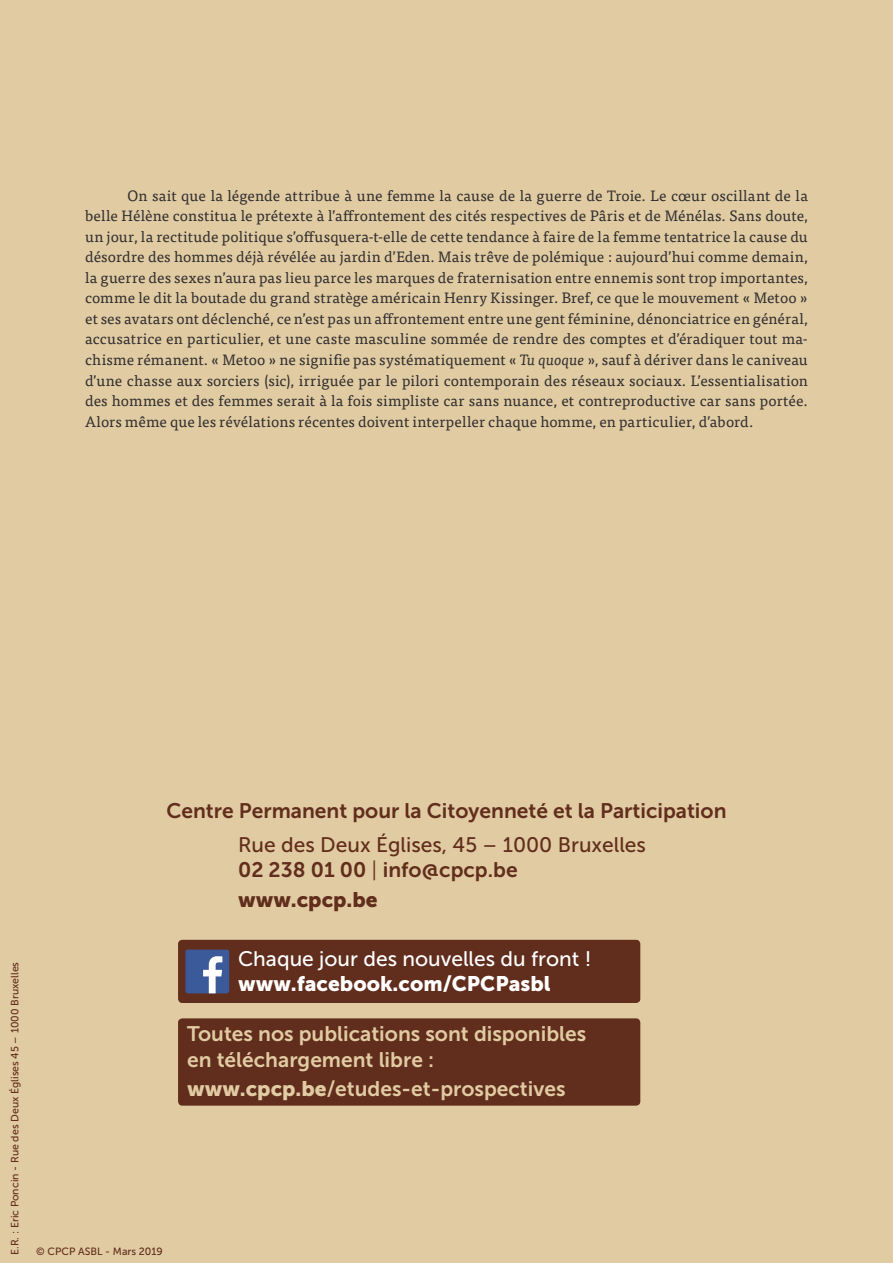
<style>
.page{position:relative;width:893px;height:1263px;background:#e1cba2}
.page>*{position:absolute;margin:0;border:0;box-sizing:border-box;transform-origin:0 0}
.t1{font:21px/25.2px "Museo Sans 700";color:#e1cba2}
.t2{font:21px "Museo Sans 700";color:#612d1c}
.t3{font:21px "Museo Sans 500";color:#612d1c}
.t4{font:21px "Museo Sans 500";color:#fff}
.t5{font:21px "Museo Sans 900";color:#fff}
.t6{font:21px "Museo Sans 900";color:#612d1c}
.t7{font:15px/20.5px "Tisa Pro";letter-spacing:.01em;color:#312f30;text-align:justify}
.t8{font:10.5px "Museo Sans 500";color:#612d1c}
.s1{font-style:italic}
.s2{font-family:"Museo Sans 300"}
.s3{font-family:"Museo Sans 900"}
</style>
<div class="page">
<div style="left:178px;top:1018px;width:462px;height:88px;background:#612d1c;border-radius:4px"></div>
<div style="left:178px;top:940px;width:462px;height:63px;background:#612d1c;border-radius:4px"></div>
<div style="left:185px;top:950px;width:44px;height:43px;background:#3b5a9a;border-radius:2px"></div>
<svg style="left:203px;top:956px;width:19px;height:37px"></svg>
<p class="t7" style="left:85px;top:184px;width:724px;text-indent:43px">On sait que la légende attribue à une femme la cause de la guerre de Troie. Le cœur oscillant de la belle Hélène constitua le prétexte à l’affrontement des cités respectives de Pâris et de Ménélas. Sans doute, un jour, la rectitude politique s’offusquera-t-elle de cette tendance à faire de la femme tentatrice la cause du désordre des hommes déjà révélée au jardin d’Eden. Mais trêve de polémique : aujourd’hui comme demain, la guerre des sexes n’aura pas lieu parce les marques de fraternisation entre ennemis sont trop importantes, comme le dit la boutade du grand stratège américain Henry Kissinger. Bref, ce que le mouvement « Metoo » et ses avatars ont déclenché, ce n’est pas un affrontement entre une gent féminine, dénonciatrice en général, accusatrice en particulier, et une caste masculine sommée de rendre des comptes et d’éradiquer tout ma&shy;chisme rémanent. « Metoo » ne signifie pas systématiquement « <span class="s1">Tu quoque</span> », sauf à dériver dans le caniveau d’une chasse aux sorciers (sic), irriguée par le pilori contemporain des réseaux sociaux. L’essentialisation des hommes et des femmes serait à la fois simpliste car sans nuance, et contreproductive car sans portée.<br>Alors même que les révélations récentes doivent interpeller chaque homme, en particulier, d’abord.</p>
<p class="t8" style="left:9px;top:1255px;width:294px;rotate:-90deg">E.R. : Eric Poncin - Rue des Deux Églises 45 – 1000 Bruxelles</p>
<h1 class="t2" style="left:166px;top:799px;width:562px">Centre Permanent pour la Citoyenneté et la Participation</h1>
<h1 class="t3" style="left:238px;top:833px;width:409px">Rue des Deux Églises, 45 – 1000 Bruxelles</h1>
<h1 class="t2" style="left:238px;top:858px;width:281px">02 238 01 00 <span class="s2">|</span> info@cpcp.be</h1>
<h1 class="t6" style="left:238px;top:887px;width:141px">www.cpcp.be</h1>
<h1 class="t4" style="left:238px;top:947px;width:355px">Chaque jour des nouvelles du front !</h1>
<h1 class="t5" style="left:238px;top:972px;width:314px">www.facebook.com/CPCPasbl</h1>
<h1 class="t1" style="left:187px;top:1021px;width:401px">Toutes nos publications sont disponibles en téléchargement libre :</h1>
<h1 class="t1" style="left:187px;top:1076px;width:380px"><span class="s3">www.cpcp.be</span>/etudes-et-prospectives</h1>
<p class="t8" style="left:36px;top:1245px;width:128px">© CPCP ASBL - Mars 2019</p>
</div>
